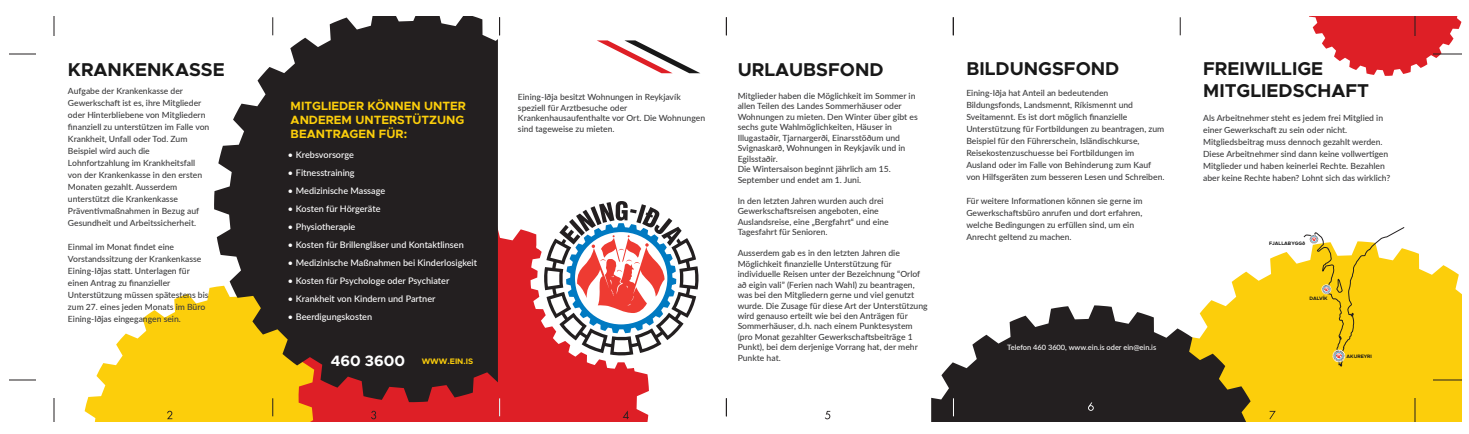
<style>
.page{position:relative;width:1469px;height:434px;background:#fff}
.page>*{position:absolute;margin:0;border:0;box-sizing:border-box;transform-origin:0 0}
.t1{font:700 18.6px/22.4px "Metropolis";color:#181818}
.t2{font:700 12px/14px "Metropolis";color:#fcce0b}
.t3{font:500 9px "Lato";color:#fff}
.t4{font:500 8.5px/12px "Lato";color:#3c3c3d}
.t5{font:700 8px "Metropolis";color:#fcce0b}
.t6{font:500 7.4px "Lato";color:#fff}
.t7{font:700 4.9px "Metropolis";color:#181818}
.s1{font-size:15.1px;color:#fff}
</style>
<div class="page">
<svg style="left:1207px;top:249px;width:254px;height:173px;fill:#fcce0b"></svg>
<svg style="left:931px;top:305px;width:343px;height:117px;fill:#231f20"></svg>
<svg style="left:84px;top:287px;width:215px;height:135px;fill:#fcce0b"></svg>
<svg style="left:597px;top:40px;width:103px;height:33px"></svg>
<div style="left:299px;top:229px;width:350px;height:193px;background:#de1f26"></div>
<svg style="left:499px;top:17px;width:1px;height:18px"></svg>
<svg style="left:726px;top:17px;width:1px;height:18px"></svg>
<svg style="left:953px;top:17px;width:1px;height:18px"></svg>
<svg style="left:1180px;top:17px;width:1px;height:18px"></svg>
<svg style="left:167px;top:411px;width:5px;height:8px"></svg>
<svg style="left:371px;top:411px;width:5px;height:8px"></svg>
<svg style="left:623px;top:410px;width:6px;height:9px"></svg>
<svg style="left:825px;top:411px;width:5px;height:8px"></svg>
<svg style="left:1088px;top:402px;width:6px;height:9px"></svg>
<svg style="left:1269px;top:411px;width:7px;height:8px"></svg>
<svg style="left:273px;top:402px;width:1px;height:14px"></svg>
<svg style="left:726px;top:398px;width:1px;height:18px"></svg>
<svg style="left:1180px;top:398px;width:1px;height:18px"></svg>
<svg style="left:499px;top:398px;width:1px;height:18px"></svg>
<svg style="left:953px;top:398px;width:1px;height:18px"></svg>
<svg style="left:531px;top:229px;width:118px;height:140px;fill:#de1f26"></svg>
<svg style="left:544px;top:201px;width:155px;height:155px"></svg>
<svg style="left:1303px;top:227px;width:102px;height:139px"></svg>
<svg style="left:214px;top:17px;width:284px;height:385px;background:#4c4033"></svg>
<svg style="left:54px;top:17px;width:1px;height:19px"></svg>
<svg style="left:10px;top:54px;width:26px;height:1px"></svg>
<svg style="left:10px;top:380px;width:26px;height:1px"></svg>
<svg style="left:54px;top:398px;width:1px;height:24px"></svg>
<svg style="left:1312px;top:17px;width:149px;height:59px"></svg>
<svg style="left:1433px;top:380px;width:28px;height:1px"></svg>
<svg style="left:1415px;top:398px;width:1px;height:24px"></svg>
<h1 class="t1" style="left:68px;top:58px;width:158px">KRANKENKASSE</h1>
<h1 class="t1" style="left:738px;top:58px;width:148px">URLAUBSFOND</h1>
<p class="t4" style="left:738px;top:90px;width:182px;line-height:10.5px">Mitglieder haben die Möglichkeit im Sommer in allen Teilen des Landes Sommerhäuser oder Wohnungen zu mieten. Den Winter über gibt es sechs gute Wahlmöglichkeiten, Häuser in Illugastaðir, Tjarnargerði, Einarsstöðum und Svignaskarð, Wohnungen in Reykjavík und in Egilsstaðir.<br>Die Wintersaison beginnt jährlich am 15.<br>September und endet am 1. Juni.</p>
<p class="t4" style="left:738px;top:195px;width:153px;line-height:10.5px">In den letzten Jahren wurden auch drei Gewerkschaftsreisen angeboten, eine Auslandsreise, eine „Bergfahrt“ und eine Tagesfahrt für Senioren.</p>
<p class="t4" style="left:738px;top:247px;width:192px;line-height:10.5px">Ausserdem gab es in den letzten Jahren die Möglichkeit finanzielle Unterstützung für individuelle Reisen unter der Bezeichnung “Orlof að eigin vali” (Ferien nach Wahl) zu beantragen, was bei den Mitgliedern gerne und viel genutzt wurde. Die Zusage für diese Art der Unterstützung wird genauso erteilt wie bei den Anträgen für Sommerhäuser, d.h. nach einem Punktesystem (pro Monat gezahlter Gewerkschaftsbeiträge 1<br>Punkt), bei dem derjenige Vorrang hat, der mehr Punkte hat.</p>
<p class="t4" style="left:68px;top:85px;width:143px">Aufgabe der Krankenkasse der Gewerkschaft ist es, ihre Mitglieder oder Hinterbliebene von Mitgliedern finanziell zu unterstützen im Falle von Krankheit, Unfall oder Tod. Zum Beispiel wird auch die Lohnfortzahlung im Krankheitsfall von der Krankenkasse in den ersten Monaten gezahlt. Ausserdem unterstützt die Krankenkasse Präventivmaßnahmen in Bezug auf Gesundheit und Arbeitssicherheit.</p>
<p class="t4" style="left:68px;top:241px;width:142px">Einmal im Monat findet eine Vorstandssitzung der Krankenkasse Eining-Iðjas statt. Unterlagen für einen Antrag zu finanzieller Unterstützung müssen spätestens bis zum 27. eines jeden Monats im Büro Eining-Iðjas eingegangen sein.</p>
<p class="t4" style="left:518px;top:92px;width:189px;line-height:10.5px">Eining-Iðja besitzt Wohnungen in Reykjavík speziell für Arztbesuche oder Krankenhausaufenthalte vor Ort. Die Wohnungen sind tageweise zu mieten.</p>
<h2 class="t2" style="left:291px;top:99px;width:177px">MITGLIEDER KÖNNEN UNTER<br>ANDEREM UNTERSTÜTZUNG<br>BEANTRAGEN FÜR:</h2>
<p class="t3" style="left:288px;top:148px;width:67px">• Krebsvorsorge</p>
<p class="t3" style="left:288px;top:166px;width:68px">• Fitnesstraining</p>
<p class="t3" style="left:288px;top:184px;width:99px">• Medizinische Massage</p>
<p class="t3" style="left:288px;top:202px;width:94px">• Kosten für Hörgeräte</p>
<p class="t3" style="left:288px;top:220px;width:69px">• Physiotherapie</p>
<p class="t3" style="left:288px;top:238px;width:177px">• Kosten für Brillengläser und Kontaktlinsen</p>
<p class="t3" style="left:288px;top:256px;width:191px">• Medizinische Maßnahmen bei Kinderlosigkeit</p>
<p class="t3" style="left:288px;top:274px;width:163px">• Kosten für Psychologe oder Psychiater</p>
<p class="t3" style="left:288px;top:292px;width:149px">• Krankheit von Kindern und Partner</p>
<p class="t3" style="left:288px;top:310px;width:86px">• Beerdigungskosten</p>
<p class="t5" style="left:331px;top:356px;width:144px"><span class="s1">460 3600</span> WWW.EIN.IS</p>
<h1 class="t1" style="left:966px;top:57px;width:155px">BILDUNGSFOND</h1>
<p class="t4" style="left:966px;top:86px;width:200px">Eining-Iðja hat Anteil an bedeutenden Bildungsfonds, Landsmennt, Ríkismennt und Sveitamennt. Es ist dort möglich finanzielle Unterstützung für Fortbildungen zu beantragen, zum Beispiel für den Führerschein, Isländischkurse, Reisekostenzuschuesse bei Fortbildungen im Ausland oder im Falle von Behinderung zum Kauf von Hilfsgeräten zum besseren Lesen und Schreiben.</p>
<p class="t4" style="left:966px;top:194px;width:178px">Für weitere Informationen können sie gerne im Gewerkschaftsbüro anrufen und dort erfahren, welche Bedingungen zu erfüllen sind, um ein Anrecht geltend zu machen.</p>
<p class="t6" style="left:1007px;top:342px;width:151px">Telefon 460 3600, www.ein.is oder ein@ein.is</p>
<h1 class="t1" style="left:1203px;top:57px;width:167px">FREIWILLIGE<br>MITGLIEDSCHAFT</h1>
<p class="t4" style="left:1203px;top:112px;width:189px">Als Arbeitnehmer steht es jedem frei Mitglied in einer Gewerkschaft zu sein oder nicht.<br>Mitgliedsbeitrag muss dennoch gezahlt werden.<br>Diese Arbeitnehmer sind dann keine vollwertigen Mitglieder und haben keinerlei Rechte. Bezahlen aber keine Rechte haben? Lohnt sich das wirklich?</p>
<p class="t7" style="left:1269px;top:240px;width:38px">FJALLABYGGð</p>
<p class="t7" style="left:1309px;top:296px;width:20px">DALVÍK</p>
<p class="t7" style="left:1347px;top:353px;width:27px">AKUREYRI</p>
</div>
